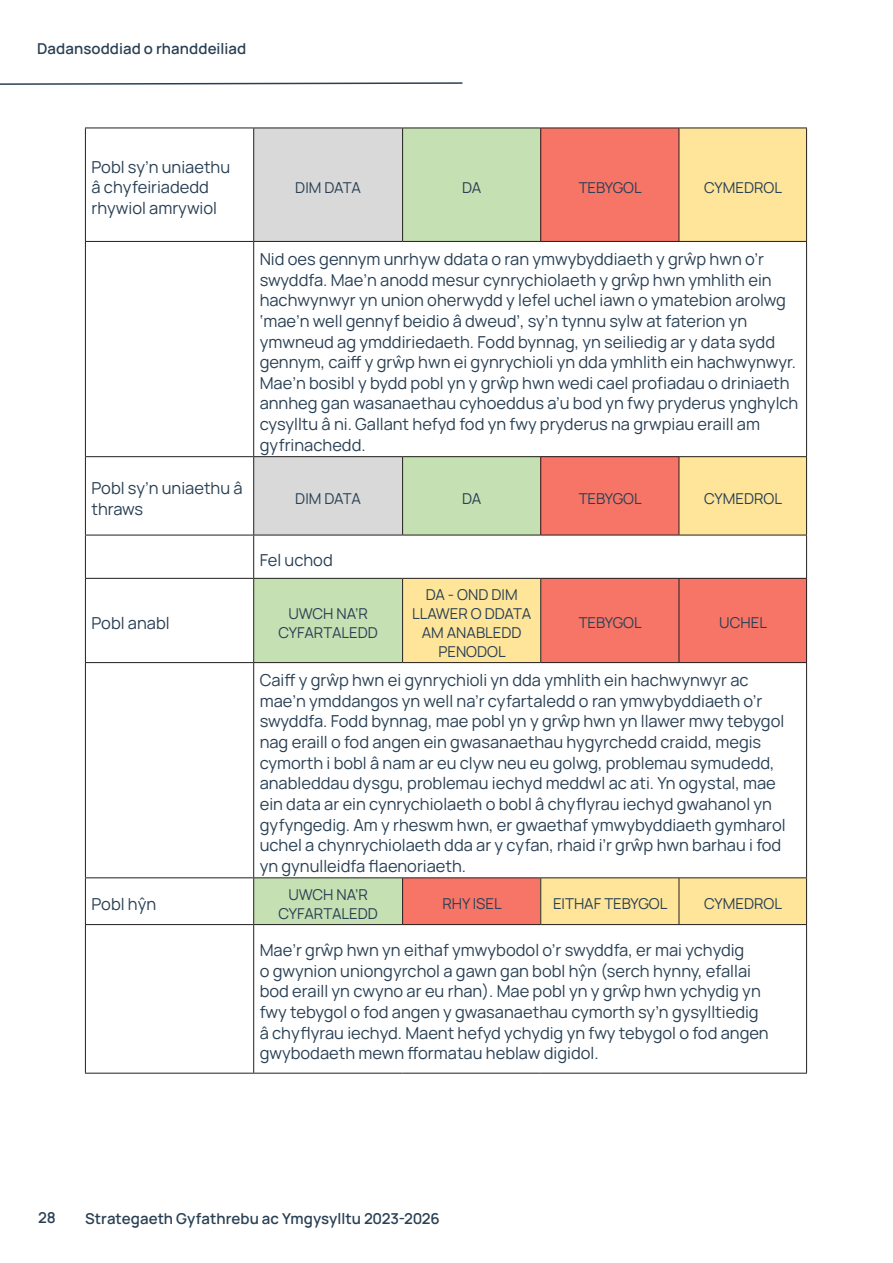
<style>
.page{position:relative;width:893px;height:1263px;background:#fff}
.page>*{position:absolute;margin:0;border:0;box-sizing:border-box;transform-origin:0 0}
.t1{font:16.5px/20.7px "Manrope";color:#294054}
.t2{font:15px/18.8px "Manrope";color:#294054;text-align:center}
.t3{font:600 15px "Manrope";letter-spacing:.005em;color:#294054}
</style>
<div class="page">
<svg style="left:0;top:82px;width:463px;height:3px"></svg>
<div style="left:254px;top:128px;width:149px;height:113px;background:#d9d9d9"></div>
<div style="left:254px;top:457px;width:149px;height:78px;background:#d9d9d9"></div>
<div style="left:403px;top:128px;width:138px;height:113px;background:#c5e0b3"></div>
<div style="left:403px;top:457px;width:138px;height:78px;background:#c5e0b3"></div>
<div style="left:254px;top:578px;width:149px;height:85px;background:#c5e0b3"></div>
<div style="left:254px;top:878px;width:149px;height:46px;background:#c5e0b3"></div>
<div style="left:541px;top:128px;width:138px;height:113px;background:#f77567"></div>
<div style="left:541px;top:457px;width:138px;height:78px;background:#f77567"></div>
<div style="left:541px;top:578px;width:138px;height:85px;background:#f77567"></div>
<div style="left:679px;top:578px;width:128px;height:85px;background:#f77567"></div>
<div style="left:403px;top:878px;width:138px;height:46px;background:#f77567"></div>
<div style="left:679px;top:128px;width:128px;height:113px;background:#ffe599"></div>
<div style="left:679px;top:457px;width:128px;height:78px;background:#ffe599"></div>
<div style="left:403px;top:578px;width:138px;height:85px;background:#ffe599"></div>
<div style="left:541px;top:878px;width:138px;height:46px;background:#ffe599"></div>
<div style="left:679px;top:878px;width:128px;height:46px;background:#ffe599"></div>
<hr style="left:85px;top:128px;width:169px;height:1px;background:#231f20">
<hr style="left:85px;top:128px;width:1px;height:113px;background:#231f20">
<hr style="left:254px;top:128px;width:149px;height:1px;background:#231f20">
<hr style="left:253px;top:128px;width:1px;height:113px;background:#231f20">
<hr style="left:403px;top:128px;width:138px;height:1px;background:#231f20">
<hr style="left:402px;top:128px;width:1px;height:113px;background:#231f20">
<hr style="left:541px;top:128px;width:138px;height:1px;background:#231f20">
<hr style="left:540px;top:128px;width:1px;height:113px;background:#231f20">
<hr style="left:679px;top:128px;width:128px;height:1px;background:#231f20">
<hr style="left:679px;top:128px;width:1px;height:113px;background:#231f20">
<hr style="left:806px;top:128px;width:1px;height:113px;background:#231f20">
<hr style="left:85px;top:241px;width:169px;height:1px;background:#231f20">
<hr style="left:85px;top:242px;width:1px;height:214px;background:#231f20">
<hr style="left:254px;top:241px;width:149px;height:1px;background:#231f20">
<hr style="left:253px;top:242px;width:1px;height:214px;background:#231f20">
<hr style="left:403px;top:241px;width:138px;height:1px;background:#231f20">
<hr style="left:541px;top:241px;width:138px;height:1px;background:#231f20">
<hr style="left:679px;top:241px;width:128px;height:1px;background:#231f20">
<hr style="left:806px;top:242px;width:1px;height:214px;background:#231f20">
<hr style="left:85px;top:456px;width:169px;height:1px;background:#231f20">
<hr style="left:85px;top:457px;width:1px;height:78px;background:#231f20">
<hr style="left:254px;top:456px;width:149px;height:1px;background:#231f20">
<hr style="left:253px;top:457px;width:1px;height:78px;background:#231f20">
<hr style="left:403px;top:456px;width:138px;height:1px;background:#231f20">
<hr style="left:402px;top:457px;width:1px;height:78px;background:#231f20">
<hr style="left:541px;top:456px;width:138px;height:1px;background:#231f20">
<hr style="left:540px;top:457px;width:1px;height:78px;background:#231f20">
<hr style="left:679px;top:456px;width:128px;height:1px;background:#231f20">
<hr style="left:679px;top:457px;width:1px;height:78px;background:#231f20">
<hr style="left:806px;top:457px;width:1px;height:78px;background:#231f20">
<hr style="left:85px;top:535px;width:169px;height:1px;background:#231f20">
<hr style="left:85px;top:535px;width:1px;height:43px;background:#231f20">
<hr style="left:254px;top:535px;width:149px;height:1px;background:#231f20">
<hr style="left:253px;top:535px;width:1px;height:43px;background:#231f20">
<hr style="left:403px;top:535px;width:138px;height:1px;background:#231f20">
<hr style="left:541px;top:535px;width:138px;height:1px;background:#231f20">
<hr style="left:679px;top:535px;width:128px;height:1px;background:#231f20">
<hr style="left:806px;top:535px;width:1px;height:43px;background:#231f20">
<hr style="left:85px;top:578px;width:169px;height:1px;background:#231f20">
<hr style="left:85px;top:579px;width:1px;height:83px;background:#231f20">
<hr style="left:254px;top:578px;width:149px;height:1px;background:#231f20">
<hr style="left:253px;top:579px;width:1px;height:83px;background:#231f20">
<hr style="left:403px;top:578px;width:138px;height:1px;background:#231f20">
<hr style="left:402px;top:579px;width:1px;height:83px;background:#231f20">
<hr style="left:541px;top:578px;width:138px;height:1px;background:#231f20">
<hr style="left:540px;top:579px;width:1px;height:83px;background:#231f20">
<hr style="left:679px;top:578px;width:128px;height:1px;background:#231f20">
<hr style="left:679px;top:579px;width:1px;height:83px;background:#231f20">
<hr style="left:806px;top:579px;width:1px;height:83px;background:#231f20">
<hr style="left:85px;top:662px;width:169px;height:1px;background:#231f20">
<hr style="left:85px;top:663px;width:1px;height:214px;background:#231f20">
<hr style="left:254px;top:662px;width:149px;height:1px;background:#231f20">
<hr style="left:253px;top:663px;width:1px;height:214px;background:#231f20">
<hr style="left:403px;top:662px;width:138px;height:1px;background:#231f20">
<hr style="left:541px;top:662px;width:138px;height:1px;background:#231f20">
<hr style="left:679px;top:662px;width:128px;height:1px;background:#231f20">
<hr style="left:806px;top:663px;width:1px;height:214px;background:#231f20">
<hr style="left:85px;top:877px;width:169px;height:1px;background:#231f20">
<hr style="left:85px;top:878px;width:1px;height:46px;background:#231f20">
<hr style="left:254px;top:877px;width:149px;height:1px;background:#231f20">
<hr style="left:253px;top:878px;width:1px;height:46px;background:#231f20">
<hr style="left:403px;top:877px;width:138px;height:1px;background:#231f20">
<hr style="left:402px;top:878px;width:1px;height:46px;background:#231f20">
<hr style="left:541px;top:877px;width:138px;height:1px;background:#231f20">
<hr style="left:540px;top:878px;width:1px;height:46px;background:#231f20">
<hr style="left:679px;top:877px;width:128px;height:1px;background:#231f20">
<hr style="left:679px;top:878px;width:1px;height:46px;background:#231f20">
<hr style="left:806px;top:878px;width:1px;height:46px;background:#231f20">
<hr style="left:85px;top:924px;width:169px;height:1px;background:#231f20">
<hr style="left:85px;top:925px;width:1px;height:148px;background:#231f20">
<hr style="left:254px;top:924px;width:149px;height:1px;background:#231f20">
<hr style="left:253px;top:925px;width:1px;height:148px;background:#231f20">
<hr style="left:403px;top:924px;width:138px;height:1px;background:#231f20">
<hr style="left:541px;top:924px;width:138px;height:1px;background:#231f20">
<hr style="left:679px;top:924px;width:128px;height:1px;background:#231f20">
<hr style="left:806px;top:925px;width:1px;height:148px;background:#231f20">
<hr style="left:85px;top:1073px;width:169px;height:1px;background:#231f20">
<hr style="left:254px;top:1073px;width:149px;height:1px;background:#231f20">
<hr style="left:403px;top:1073px;width:138px;height:1px;background:#231f20">
<hr style="left:541px;top:1073px;width:138px;height:1px;background:#231f20">
<hr style="left:679px;top:1073px;width:128px;height:1px;background:#231f20">
<p class="t3" style="left:37px;top:38px;width:211px">Dadansoddiad o rhanddeiliad</p>
<p class="t1" style="left:91px;top:156px;width:140px">Pobl sy’n uniaethu â chyfeiriadedd</p>
<p class="t1" style="left:91px;top:197px;width:127px">rhywiol amrywiol</p>
<p class="t2" style="left:295px;top:177px;width:67px">DIM DATA</p>
<p class="t2" style="left:462px;top:177px;width:21px">DA</p>
<p class="t2" style="left:579px;top:177px;width:65px">TEBYGOL</p>
<p class="t2" style="left:704px;top:177px;width:79px">CYMEDROL</p>
<p class="t1" style="left:260px;top:248px;width:540px">Nid oes gennym unrhyw ddata o ran ymwybyddiaeth y grŵp hwn o’r swyddfa. Mae’n anodd mesur cynrychiolaeth y grŵp hwn ymhlith ein hachwynwyr yn union oherwydd y lefel uchel iawn o ymatebion arolwg ‘mae’n well gennyf beidio â dweud’, sy’n tynnu sylw at faterion yn ymwneud ag ymddiriedaeth. Fodd bynnag, yn seiliedig ar y data sydd gennym, caiff y grŵp hwn ei gynrychioli yn dda ymhlith ein hachwynwyr.<br>Mae’n bosibl y bydd pobl yn y grŵp hwn wedi cael profiadau o driniaeth annheg gan wasanaethau cyhoeddus a’u bod yn fwy pryderus ynghylch cysylltu â ni. Gallant hefyd fod yn fwy pryderus na grwpiau eraill am gyfrinachedd.</p>
<p class="t1" style="left:91px;top:477px;width:153px">Pobl sy’n uniaethu â thraws</p>
<p class="t2" style="left:295px;top:488px;width:67px">DIM DATA</p>
<p class="t2" style="left:462px;top:488px;width:21px">DA</p>
<p class="t2" style="left:579px;top:488px;width:65px">TEBYGOL</p>
<p class="t2" style="left:704px;top:488px;width:79px">CYMEDROL</p>
<p class="t1" style="left:260px;top:548px;width:75px">Fel uchod</p>
<p class="t1" style="left:91px;top:612px;width:80px">Pobl anabl</p>
<p class="t2" style="left:278px;top:604px;width:101px">UWCH NA’R<br>CYFARTALEDD</p>
<p class="t2" style="left:412px;top:585px;width:121px">DA - OND DIM<br>LLAWER O DDATA<br>AM ANABLEDD<br>PENODOL</p>
<p class="t2" style="left:579px;top:613px;width:65px">TEBYGOL</p>
<p class="t2" style="left:719px;top:613px;width:49px">UCHEL</p>
<p class="t1" style="left:260px;top:669px;width:527px">Caiff y grŵp hwn ei gynrychioli yn dda ymhlith ein hachwynwyr ac mae’n ymddangos yn well na’r cyfartaledd o ran ymwybyddiaeth o’r swyddfa. Fodd bynnag, mae pobl yn y grŵp hwn yn llawer mwy tebygol nag eraill o fod angen ein gwasanaethau hygyrchedd craidd, megis cymorth i bobl â nam ar eu clyw neu eu golwg, problemau symudedd, anableddau dysgu, problemau iechyd meddwl ac ati. Yn ogystal, mae ein data ar ein cynrychiolaeth o bobl â chyflyrau iechyd gwahanol yn gyfyngedig. Am y rheswm hwn, er gwaethaf ymwybyddiaeth gymharol uchel a chynrychiolaeth dda ar y cyfan, rhaid i’r grŵp hwn barhau i fod yn gynulleidfa flaenoriaeth.</p>
<p class="t1" style="left:91px;top:893px;width:66px">Pobl hŷn</p>
<p class="t2" style="left:278px;top:884px;width:101px">UWCH NA’R<br>CYFARTALEDD</p>
<p class="t2" style="left:442px;top:894px;width:61px">RHY ISEL</p>
<p class="t2" style="left:553px;top:894px;width:116px">EITHAF TEBYGOL</p>
<p class="t2" style="left:704px;top:894px;width:79px">CYMEDROL</p>
<p class="t1" style="left:260px;top:939px;width:486px">Mae’r grŵp hwn yn eithaf ymwybodol o’r swyddfa, er mai ychydig</p>
<p class="t1" style="left:260px;top:960px;width:510px">o gwynion uniongyrchol a gawn gan bobl hŷn (serch hynny, efallai bod eraill yn cwyno ar eu rhan). Mae pobl yn y grŵp hwn ychydig yn fwy tebygol o fod angen y gwasanaethau cymorth sy’n gysylltiedig â chyflyrau iechyd. Maent hefyd ychydig yn fwy tebygol o fod angen gwybodaeth mewn fformatau heblaw digidol.</p>
<p class="t3" style="left:38px;top:1206px;width:19px">28</p>
<p class="t3" style="left:85px;top:1208px;width:356px">Strategaeth Gyfathrebu ac Ymgysylltu 2023-2026</p>
</div>
